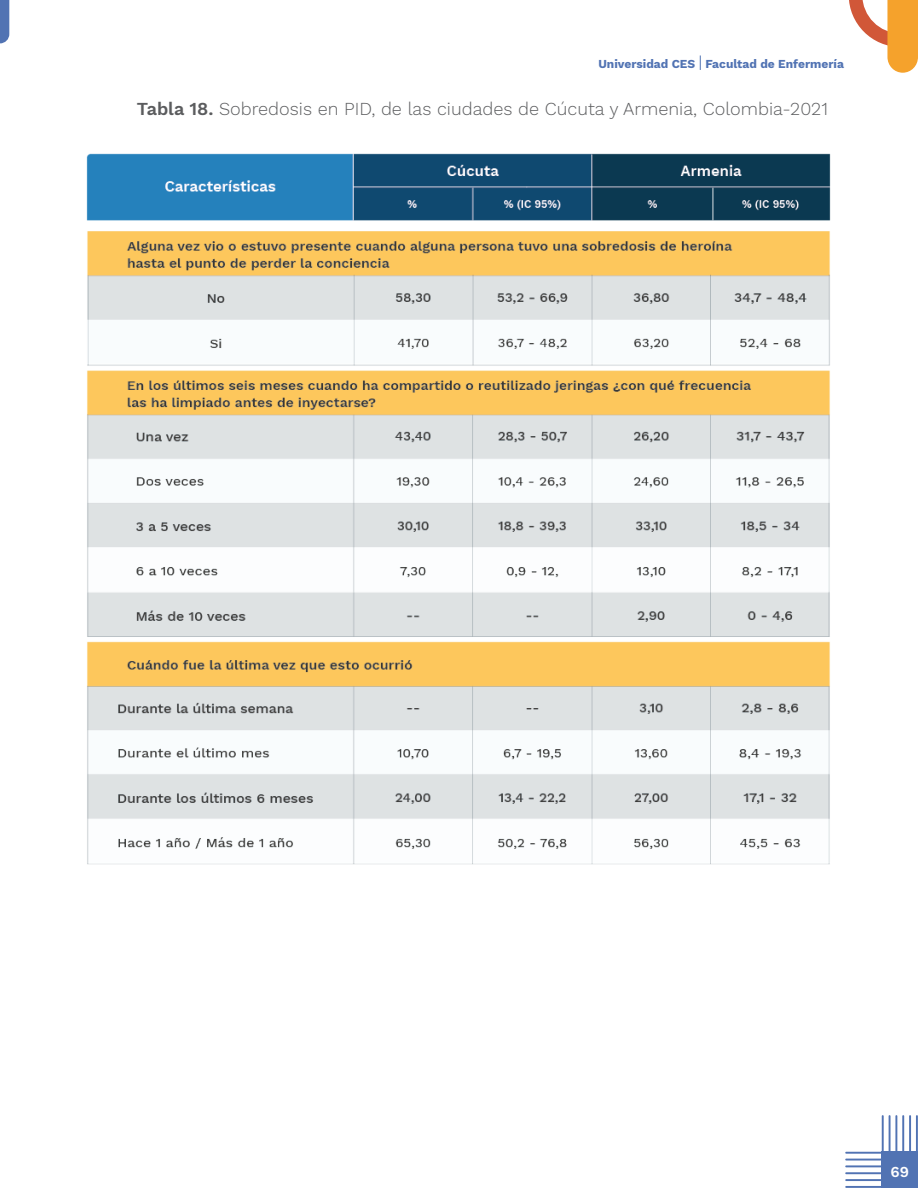
<style>
.page{position:relative;width:918px;height:1188px;background:#fff}
.page>*{position:absolute;margin:0;border:0;box-sizing:border-box;transform-origin:0 0}
.t1{font:300 18px "Work Sans";color:#5b5c5e}
.t2{font:600 15px "Work Sans";color:#fff}
.t3{font:700 12px "Work Sans";color:#5173b3}
.s1{font-weight:600}
</style>
<div class="page">
<div style="left:882px;top:1152px;width:36px;height:36px;background:#5173b3"></div>
<hr style="left:845px;top:1152px;width:38px;height:2px;background:#5173b3">
<hr style="left:845px;top:1159px;width:38px;height:2px;background:#5173b3">
<hr style="left:845px;top:1165px;width:38px;height:2px;background:#5173b3">
<hr style="left:845px;top:1172px;width:38px;height:2px;background:#5173b3">
<hr style="left:845px;top:1179px;width:38px;height:2px;background:#5173b3">
<hr style="left:845px;top:1186px;width:38px;height:2px;background:#5173b3">
<hr style="left:882px;top:1115px;width:2px;height:38px;background:#5173b3">
<hr style="left:889px;top:1115px;width:2px;height:38px;background:#5173b3">
<hr style="left:895px;top:1115px;width:2px;height:38px;background:#5173b3">
<hr style="left:902px;top:1115px;width:2px;height:38px;background:#5173b3">
<hr style="left:909px;top:1115px;width:2px;height:38px;background:#5173b3">
<hr style="left:916px;top:1115px;width:2px;height:38px;background:#5173b3">
<svg style="left:0;top:0;width:9px;height:43px"></svg>
<svg style="left:849px;top:0;width:69px;height:73px"></svg>
<svg style="left:700px;top:55px;width:1px;height:15px"></svg>
<img style="left:86px;top:153px;width:745px;height:712px">
<p class="t3" style="left:598px;top:55px;width:247px">Universidad CES Facultad de Enfermería</p>
<p class="t1" style="left:137px;top:98px;width:693px"><span class="s1">Tabla 18.</span> Sobredosis en PID, de las ciudades de Cúcuta y Armenia, Colombia-2021</p>
<p class="t2" style="left:891px;top:1163px;width:20px">69</p>
</div>
